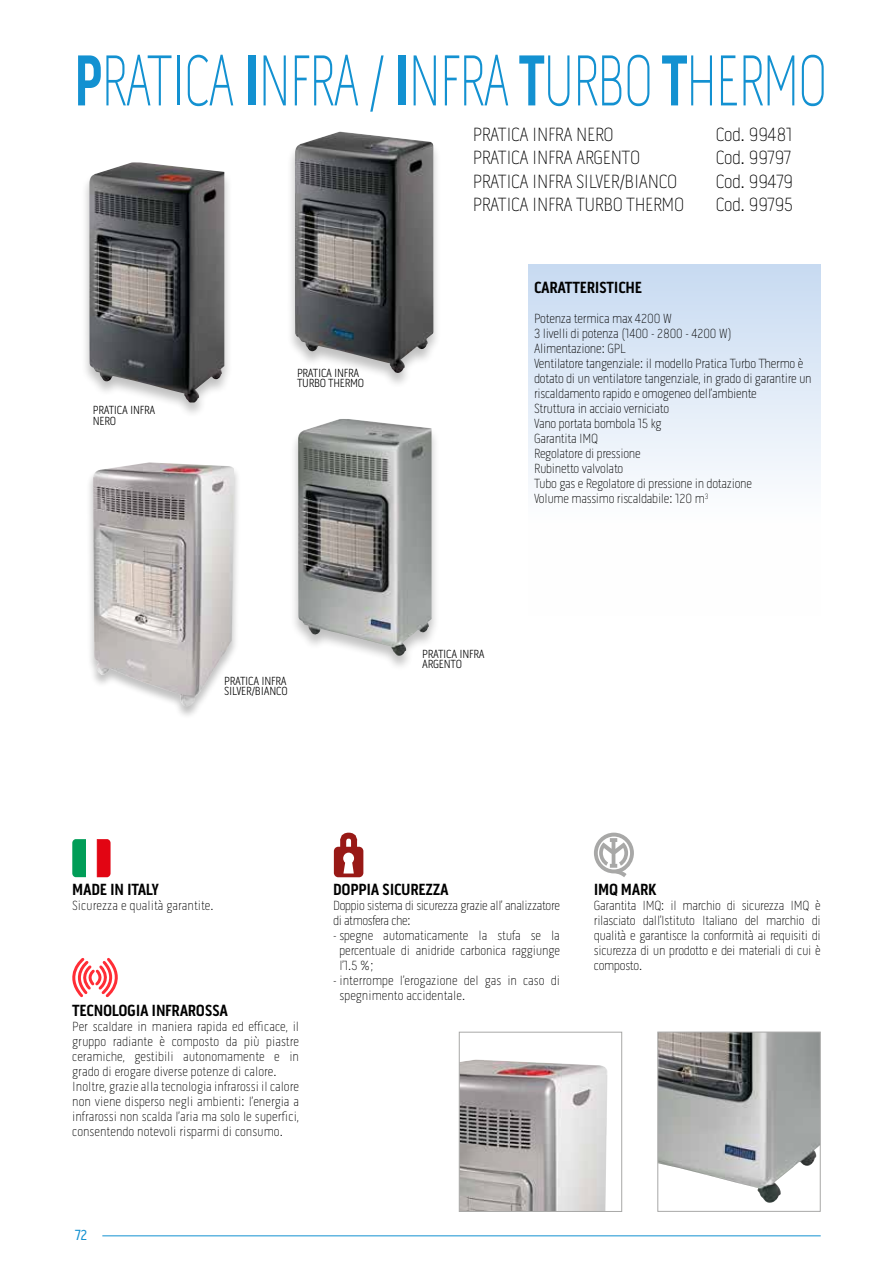
<style>
.page{position:relative;width:893px;height:1263px;background:#fff}
.page>*{position:absolute;margin:0;border:0;box-sizing:border-box;transform-origin:0 0}
.t1{font:100 73.5px "Pill Gothic 300 mg";letter-spacing:-.03em;color:#1391d1;scale:.77 1}
.t2{font:100 19.5px "Pill Gothic 300 mg";letter-spacing:-.02em;color:#000}
.t3{font:700 16.5px "Pill Gothic 300 mg";letter-spacing:-.02em;color:#000}
.t4{font:15px "Pill Gothic 300 mg";color:#1391d1}
.t5{font:100 13.5px/15px "Pill Gothic 300 mg";letter-spacing:-.02em;color:#000}
.t6{font:100 13.5px/15px "Pill Gothic 300 mg";color:#000}
.t7{font:300 12px/10.5px "Pill Gothic 300 mg";letter-spacing:-.02em;color:#000}
.s1{font-weight:700}
</style>
<div class="page">
<hr style="left:102px;top:1235px;width:719px;height:1px;background:#1391d1">
<img style="left:659px;top:1033px;width:160px;height:170px">
<div style="left:657px;top:1031px;width:164px;height:181px;border:1px solid #a8a8a7"></div>
<div style="left:528px;top:264px;width:293px;height:352px;background:linear-gradient(to bottom,#cbdcf2,#fff)"></div>
<svg style="left:72px;top:958px;width:46px;height:40px"></svg>
<svg style="left:85px;top:839px;width:12px;height:38px"></svg>
<div style="left:72px;top:839px;width:13px;height:38px;background:#009d57"></div>
<svg style="left:97px;top:839px;width:14px;height:38px"></svg>
<svg style="left:334px;top:832px;width:29px;height:45px"></svg>
<svg style="left:594px;top:833px;width:40px;height:44px"></svg>
<div style="left:287px;top:131px;width:155px;height:258px;background:#000;opacity:.25"></div>
<img style="left:295px;top:132px;width:139px;height:242px">
<div style="left:290px;top:419px;width:150px;height:253px;background:#000;opacity:.25"></div>
<img style="left:298px;top:419px;width:133px;height:238px">
<div style="left:81px;top:162px;width:152px;height:257px;background:#000;opacity:.25"></div>
<img style="left:89px;top:162px;width:135px;height:240px">
<div style="left:86px;top:462px;width:155px;height:257px;background:#000;opacity:.25"></div>
<img style="left:93px;top:462px;width:141px;height:244px">
<img style="left:461px;top:1059px;width:147px;height:151px">
<div style="left:459px;top:1032px;width:163px;height:180px;border:1px solid #a8a8a7"></div>
<h1 class="t1" style="left:74px;top:38px;width:979px"><span class="s1">P</span>RATICA <span class="s1">I</span>NFRA / <span class="s1">I</span>NFRA <span class="s1">T</span>URBO <span class="s1">T</span>HERMO</h1>
<p class="t7" style="left:93px;top:405px;width:64px">PRATICA INFRA<br>NERO</p>
<p class="t7" style="left:297px;top:368px;width:69px">PRATICA INFRA<br>TURBO THERMO</p>
<p class="t7" style="left:224px;top:675px;width:65px">PRATICA INFRA<br>SILVER/BIANCO</p>
<h2 class="t2" style="left:473px;top:123px;width:142px">PRATICA INFRA NERO</h2>
<h2 class="t2" style="left:716px;top:123px;width:78px">Cod. 99481</h2>
<h2 class="t2" style="left:473px;top:146px;width:169px">PRATICA INFRA ARGENTO</h2>
<h2 class="t2" style="left:716px;top:146px;width:77px">Cod. 99797</h2>
<h2 class="t2" style="left:473px;top:170px;width:206px">PRATICA INFRA SILVER/BIANCO</h2>
<h2 class="t2" style="left:716px;top:170px;width:79px">Cod. 99479</h2>
<h2 class="t2" style="left:473px;top:193px;width:213px">PRATICA INFRA TURBO THERMO</h2>
<h2 class="t2" style="left:716px;top:193px;width:79px">Cod. 99795</h2>
<p class="t3" style="left:534px;top:278px;width:109px">CARATTERISTICHE</p>
<p class="t5" style="left:534px;top:311px;width:279px">Potenza termica max 4200 W<br>3 livelli di potenza (1400 - 2800 - 4200 W)<br>Alimentazione: GPL<br>Ventilatore tangenziale: il modello Pratica Turbo Thermo è dotato di un ventilatore tangenziale, in grado di garantire un riscaldamento rapido e omogeneo dell’ambiente<br>Struttura in acciaio verniciato<br>Vano portata bombola 15 kg<br>Garantita IMQ<br>Regolatore di pressione<br>Rubinetto valvolato<br>Tubo gas e Regolatore di pressione in dotazione<br>Volume massimo riscaldabile: 120 m<sup>3</sup></p>
<p class="t7" style="left:422px;top:648px;width:64px">PRATICA INFRA<br>ARGENTO</p>
<p class="t3" style="left:72px;top:879px;width:88px">MADE IN ITALY</p>
<p class="t6" style="left:72px;top:898px;width:143px">Sicurezza e qualità garantite.</p>
<p class="t3" style="left:333px;top:879px;width:117px">DOPPIA SICUREZZA</p>
<p class="t5" style="left:333px;top:898px;width:228px">Doppio sistema di sicurezza grazie all’ analizzatore di atmosfera che:</p>
<p class="t5" style="left:339px;top:928px;width:222px;text-align:justify;text-indent:-6px">- spegne automaticamente la stufa se la percentuale di anidride carbonica raggiunge l’1.5 %;</p>
<p class="t6" style="left:340px;top:973px;width:222px;text-indent:-7px">- interrompe l’erogazione del gas in caso di spegnimento accidentale.</p>
<p class="t3" style="left:594px;top:879px;width:64px">IMQ MARK</p>
<p class="t5" style="left:594px;top:898px;width:228px;text-align:justify">Garantita IMQ: il marchio di sicurezza IMQ è rilasciato dall’Istituto Italiano del marchio di qualità e garantisce la conformità ai requisiti di sicurezza di un prodotto e dei materiali di cui è composto.</p>
<p class="t3" style="left:72px;top:1001px;width:157px">TECNOLOGIA INFRAROSSA</p>
<p class="t6" style="left:72px;top:1019px;width:228px">Per scaldare in maniera rapida ed efficace, il gruppo radiante è composto da più piastre ceramiche, gestibili autonomamente e in grado di erogare diverse potenze di calore.<br>Inoltre, grazie alla tecnologia infrarossi il calore non viene disperso negli ambienti: l’energia a infrarossi non scalda l’aria ma solo le superfici, consentendo notevoli risparmi di consumo.</p>
<p class="t4" style="left:75px;top:1226px;width:13px">72</p>
</div>
